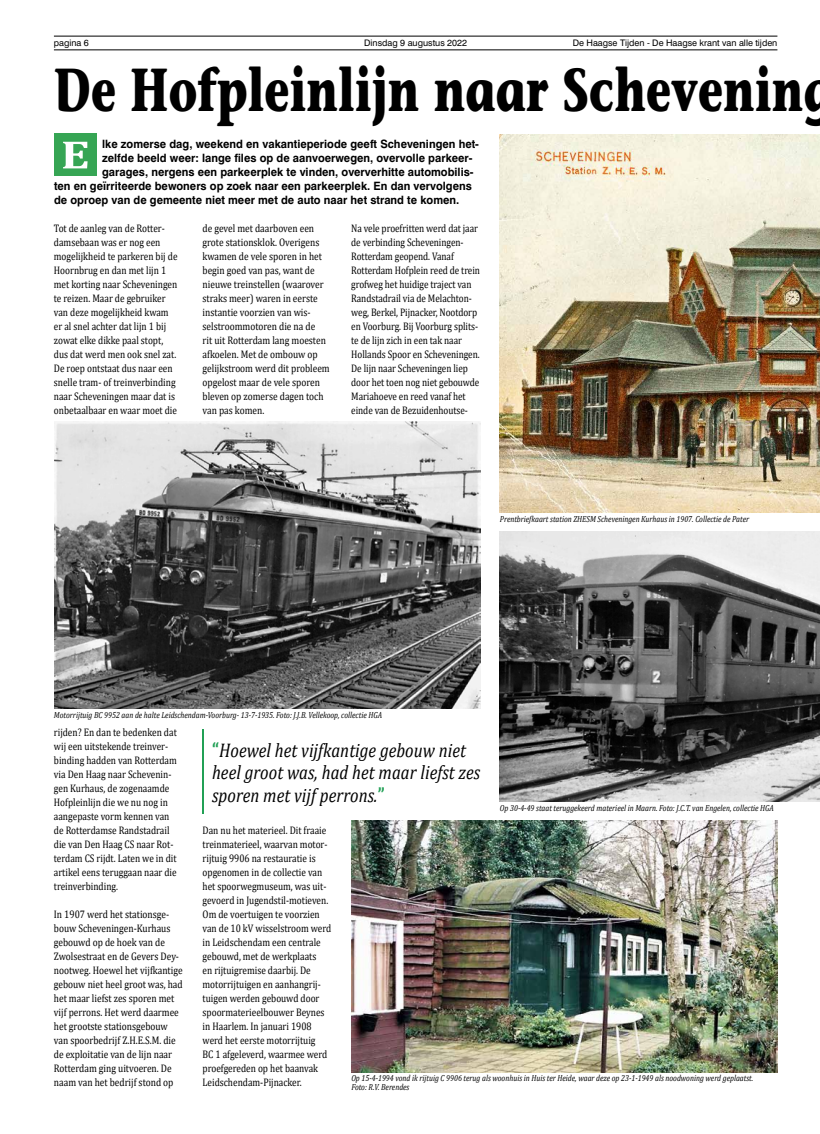
<style>
.page{position:relative;width:820px;height:1134px;background:#fff}
.page>*{position:absolute;margin:0;border:0;box-sizing:border-box;transform-origin:0 0}
.t1{font:700 60.5px "Stone Informal Std";color:#000;scale:.73 1}
.t2{font:700 40px "Cambria";color:#fff;scale:1.25 1}
.t3{font:italic 19.8px/22.2px "Cambria";letter-spacing:.005em;color:#000;scale:.85 1}
.t4{font:700 11.5px "Swiss 721 BT";color:#000}
.t5{font:11px/14px "Cambria";color:#000;scale:.85 1}
.t6{font:11px/14px "Cambria";color:#000;scale:.84 1}
.t7{font:9px "Swiss 721 BT";color:#000}
.t8{font:italic 8.8px/9px "Cambria";color:#000;scale:.85 1}
.s1{font-weight:700;font-style:normal;font-size:20.9px;color:#21a055}
</style>
<div class="page">
<hr style="left:54px;top:36px;width:723px;height:1px;background:#000">
<hr style="left:54px;top:50px;width:723px;height:1px;background:#000">
<hr style="left:202px;top:730px;width:2px;height:84px;background:#21a055">
<div style="left:54px;top:134px;width:42px;height:42px;background:#36a554"></div>
<img style="left:54px;top:422px;width:426px;height:286px">
<img style="left:351px;top:820px;width:426px;height:252px">
<img style="left:499px;top:531px;width:320px;height:270px">
<img style="left:499px;top:134px;width:320px;height:378px">
<p class="t7" style="left:54px;top:37px;width:37px">pagina 6</p>
<p class="t7" style="left:572px;top:37px;width:206px">De Haagse Tijden - De Haagse krant van alle tijden</p>
<p class="t7" style="left:364px;top:37px;width:104px">Dinsdag 9 augustus 2022</p>
<h1 class="t1" style="left:54px;top:52px;width:1068px">De Hofpleinlijn naar Schevening</h1>
<p class="t4" style="left:102px;top:137px;width:378px">lke zomerse dag, weekend en vakantieperiode geeft Scheveningen het-</p>
<p class="t4" style="left:102px;top:151px;width:371px">zelfde beeld weer: lange files op de aanvoerwegen, overvolle parkeer-</p>
<p class="t4" style="left:102px;top:165px;width:373px">garages, nergens een parkeerplek te vinden, oververhitte automobilis-</p>
<p class="t4" style="left:54px;top:179px;width:419px">ten en geïrriteerde bewoners op zoek naar een parkeerplek. En dan vervolgens</p>
<p class="t4" style="left:54px;top:193px;width:406px">de oproep van de gemeente niet meer met de auto naar het strand te komen.</p>
<h2 class="t2" style="left:61px;top:127px;width:25px">E</h2>
<p class="t5" style="left:54px;top:221px;width:147px">Tot de aanleg van de Rotter&shy;damsebaan was er nog een mogelijkheid te parkeren bij de<br>Hoornbrug en dan met lijn 1 met korting naar Scheveningen te reizen. Maar de gebruiker van deze mogelijkheid kwam er al snel achter dat lijn 1 bij zowat elke dikke paal stopt, dus dat werd men ook snel zat.<br>De roep ontstaat dus naar een snelle tram- of treinverbinding naar Scheveningen maar dat is onbetaalbaar en waar moet die</p>
<p class="t5" style="left:202px;top:221px;width:151px">de gevel met daarboven een grote stationsklok. Overigens kwamen de vele sporen in het begin goed van pas, want de nieuwe treinstellen (waarover straks meer) waren in eerste instantie voorzien van wis&shy;selstroommotoren die na de<br>rit uit Rotterdam lang moesten afkoelen. Met de ombouw op gelijkstroom werd dit probleem opgelost maar de vele sporen bleven op zomerse dagen toch van pas komen.</p>
<p class="t6" style="left:351px;top:221px;width:155px">Na vele proefritten werd dat jaar de verbinding Scheveningen-<br>Rotterdam geopend. Vanaf<br>Rotterdam Hofplein reed de trein grofweg het huidige traject van<br>Randstadrail via de Melachton&shy;weg, Berkel, Pijnacker, Nootdorp en Voorburg. Bij Voorburg splits&shy;te de lijn zich in een tak naar<br>Hollands Spoor en Scheveningen.<br>De lijn naar Scheveningen liep door het toen nog niet gebouwde<br>Mariahoeve en reed vanaf het einde van de Bezuidenhoutse-</p>
<p class="t8" style="left:499px;top:514px;width:294px">Prentbriefkaart station ZHESM Scheveningen Kurhaus in 1907. Collectie de Pater</p>
<p class="t8" style="left:54px;top:710px;width:387px">Motorrijtuig BC 9952 aan de halte Leidschendam-Voorburg- 13-7-1935. Foto: J.J.B. Vellekoop, collectie HGA</p>
<p class="t5" style="left:54px;top:725px;width:146px">rijden? En dan te bedenken dat wij een uitstekende treinver&shy;binding hadden van Rotterdam via Den Haag naar Schevenin&shy;gen Kurhaus, de zogenaamde<br>Hofpleinlijn die we nu nog in aangepaste vorm kennen van de Rotterdamse Randstadrail die van Den Haag CS naar Rot&shy;terdam CS rijdt. Laten we in dit artikel eens teruggaan naar die treinverbinding.</p>
<p class="t5" style="left:54px;top:907px;width:153px">In 1907 werd het stationsge&shy;bouw Scheveningen-Kurhaus gebouwd op de hoek van de<br>Zwolsestraat en de Gevers Dey&shy;nootweg. Hoewel het vijfkantige gebouw niet heel groot was, had het maar liefst zes sporen met vijf perrons. Het werd daarmee het grootste stationsgebouw van spoorbedrijf Z.H.E.S.M. die de exploitatie van de lijn naar<br>Rotterdam ging uitvoeren. De naam van het bedrijf stond op</p>
<h3 class="t3" style="left:212px;top:739px;width:317px"><span class="s1">“</span>Hoewel het vijfkantige gebouw niet heel groot was, had het maar liefst zes sporen met vijf perrons.<span class="s1">”</span></h3>
<p class="t8" style="left:499px;top:803px;width:324px">Op 30-4-49 staat teruggekeerd materieel in Maarn. Foto: J.C.T. van Engelen, collectie HGA</p>
<p class="t5" style="left:202px;top:823px;width:153px">Dan nu het materieel. Dit fraaie treinmaterieel, waarvan motor&shy;rijtuig 9906 na restauratie is opgenomen in de collectie van het spoorwegmuseum, was uit&shy;gevoerd in Jugendstil-motieven.<br>Om de voertuigen te voorzien van de 10 kV wisselstroom werd in Leidschendam een centrale gebouwd, met de werkplaats<br>en rijtuigremise daarbij. De motorrijtuigen en aanhangrij&shy;tuigen werden gebouwd door spoormaterieelbouwer Beynes in Haarlem. In januari 1908 werd het eerste motorrijtuig<br>BC 1 afgeleverd, waarmee werd proefgereden op het baanvak<br>Leidschendam-Pijnacker.</p>
<p class="t8" style="left:351px;top:1073px;width:474px">Op 15-4-1994 vond ik rijtuig C 9906 terug als woonhuis in Huis ter Heide, waar deze op 23-1-1949 als noodwoning werd geplaatst.<br>Foto: R.V. Berendes</p>
</div>
